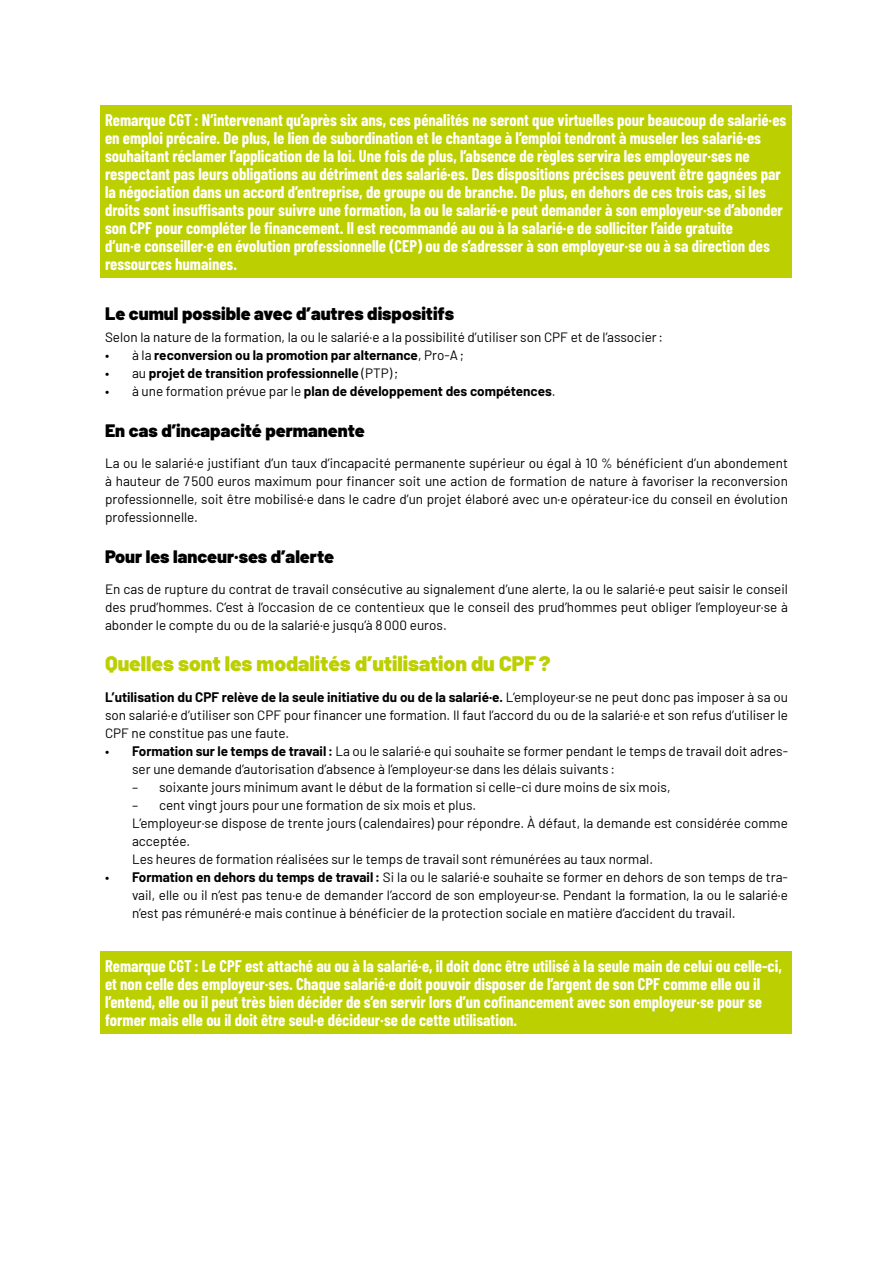
<style>
.page{position:relative;width:893px;height:1263px;background:#fff}
.page>*{position:absolute;margin:0;border:0;box-sizing:border-box;transform-origin:0 0}
.t1{font:900 21px "Barlow";color:#bccf00}
.t2{font:900 18px "Barlow";color:#000}
.t3{font:700 16.5px/18px "Barlow Condensed";color:#fff}
.t4{font:13.5px/18px "Barlow";color:#000;text-align:justify}
.t5{font:700 13.5px "Barlow";color:#000}
.s1{font-weight:400}
.s2{font-weight:700}
</style>
<div class="page">
<div style="left:101px;top:105px;width:691px;height:173px;background:#bccf00"></div>
<div style="left:101px;top:951px;width:691px;height:83px;background:#bccf00"></div>
<p class="t3" style="left:105px;top:110px;width:683px">Remarque CGT : N’intervenant qu’après six ans, ces pénalités ne seront que virtuelles pour beaucoup de salarié·es en emploi précaire. De plus, le lien de subordination et le chantage à l’emploi tendront à museler les salarié·es souhaitant réclamer l’application de la loi. Une fois de plus, l’absence de règles servira les employeur·ses ne respectant pas leurs obligations au détriment des salarié·es. Des dispositions précises peuvent être gagnées par la négociation dans un accord d’entreprise, de groupe ou de branche. De plus, en dehors de ces trois cas, si les droits sont insuffisants pour suivre une formation, la ou le salarié·e peut demander à son employeur·se d’abonder son CPF pour compléter le financement. Il est recommandé au ou à la salarié·e de solliciter l’aide gratuite<br>d’un·e conseiller·e en évolution professionnelle (CEP) ou de s’adresser à son employeur·se ou à sa direction des ressources humaines.</p>
<h2 class="t2" style="left:105px;top:302px;width:350px">Le cumul possible avec d’autres dispositifs</h2>
<p class="t4" style="left:105px;top:328px;width:560px">Selon la nature de la formation, la ou le salarié·e a la possibilité d’utiliser son CPF et de l’associer:</p>
<p class="t5" style="left:105px;top:346px;width:360px"><span class="s1">• à la</span> reconversion ou la promotion par alternance<span class="s1">, Pro-A;</span></p>
<p class="t5" style="left:105px;top:364px;width:295px"><span class="s1">• au</span> projet de transition professionnelle <span class="s1">(PTP);</span></p>
<p class="t5" style="left:105px;top:382px;width:452px"><span class="s1">• à une formation prévue par le</span> plan de développement des compétences<span class="s1">.</span></p>
<h2 class="t2" style="left:105px;top:419px;width:261px">En cas d’incapacité permanente</h2>
<p class="t4" style="left:105px;top:454px;width:684px">La ou le salarié·e justifiant d’un taux d’incapacité permanente supérieur ou égal à 10 % bénéficient d’un abondement à hauteur de 7500 euros maximum pour financer soit une action de formation de nature à favoriser la reconversion professionnelle, soit être mobilisé·e dans le cadre d’un projet élaboré avec un·e opérateur·ice du conseil en évolution professionnelle.</p>
<h2 class="t2" style="left:105px;top:545px;width:230px">Pour les lanceur·ses d’alerte</h2>
<p class="t4" style="left:105px;top:580px;width:684px">En cas de rupture du contrat de travail consécutive au signalement d’une alerte, la ou le salarié·e peut saisir le conseil des prud’hommes. C’est à l’occasion de ce contentieux que le conseil des prud’hommes peut obliger l’employeur·se à abonder le compte du ou de la salarié·e jusqu’à 8000 euros.</p>
<h1 class="t1" style="left:105px;top:650px;width:447px">Quelles sont les modalités d’utilisation du CPF?</h1>
<p class="t4" style="left:105px;top:688px;width:684px"><span class="s2">L’utilisation du CPF relève de la seule initiative du ou de la salarié·e.</span> L’employeur·se ne peut donc pas imposer à sa ou son salarié·e d’utiliser son CPF pour financer une formation. Il faut l’accord du ou de la salarié·e et son refus d’utiliser le CPF ne constitue pas une faute.</p>
<p class="t4" style="left:132px;top:742px;width:657px;text-indent:-27px">• <span class="s2">Formation sur le temps de travail:</span> La ou le salarié·e qui souhaite se former pendant le temps de travail doit adres&shy;ser une demande d’autorisation d’absence à l’employeur·se dans les délais suivants :</p>
<p class="t4" style="left:132px;top:778px;width:540px">– soixante jours minimum avant le début de la formation si celle-ci dure moins de six mois,</p>
<p class="t4" style="left:132px;top:796px;width:657px;text-align:left">– cent vingt jours pour une formation de six mois et plus.<br>L’employeur·se dispose de trente jours (calendaires) pour répondre. À défaut, la demande est considérée comme acceptée.<br>Les heures de formation réalisées sur le temps de travail sont rémunérées au taux normal.</p>
<p class="t4" style="left:132px;top:868px;width:657px;text-indent:-27px">• <span class="s2">Formation en dehors du temps de travail:</span> Si la ou le salarié·e souhaite se former en dehors de son temps de tra&shy;vail, elle ou il n’est pas tenu·e de demander l’accord de son employeur·se. Pendant la formation, la ou le salarié·e n’est pas rémunéré·e mais continue à bénéficier de la protection sociale en matière d’accident du travail.</p>
<p class="t3" style="left:105px;top:956px;width:678px">Remarque CGT : Le CPF est attaché au ou à la salarié·e, il doit donc être utilisé à la seule main de celui ou celle-ci, et non celle des employeur·ses. Chaque salarié·e doit pouvoir disposer de l’argent de son CPF comme elle ou il l’entend, elle ou il peut très bien décider de s’en servir lors d’un cofinancement avec son employeur·se pour se former mais elle ou il doit être seul·e décideur·se de cette utilisation.</p>
</div>
